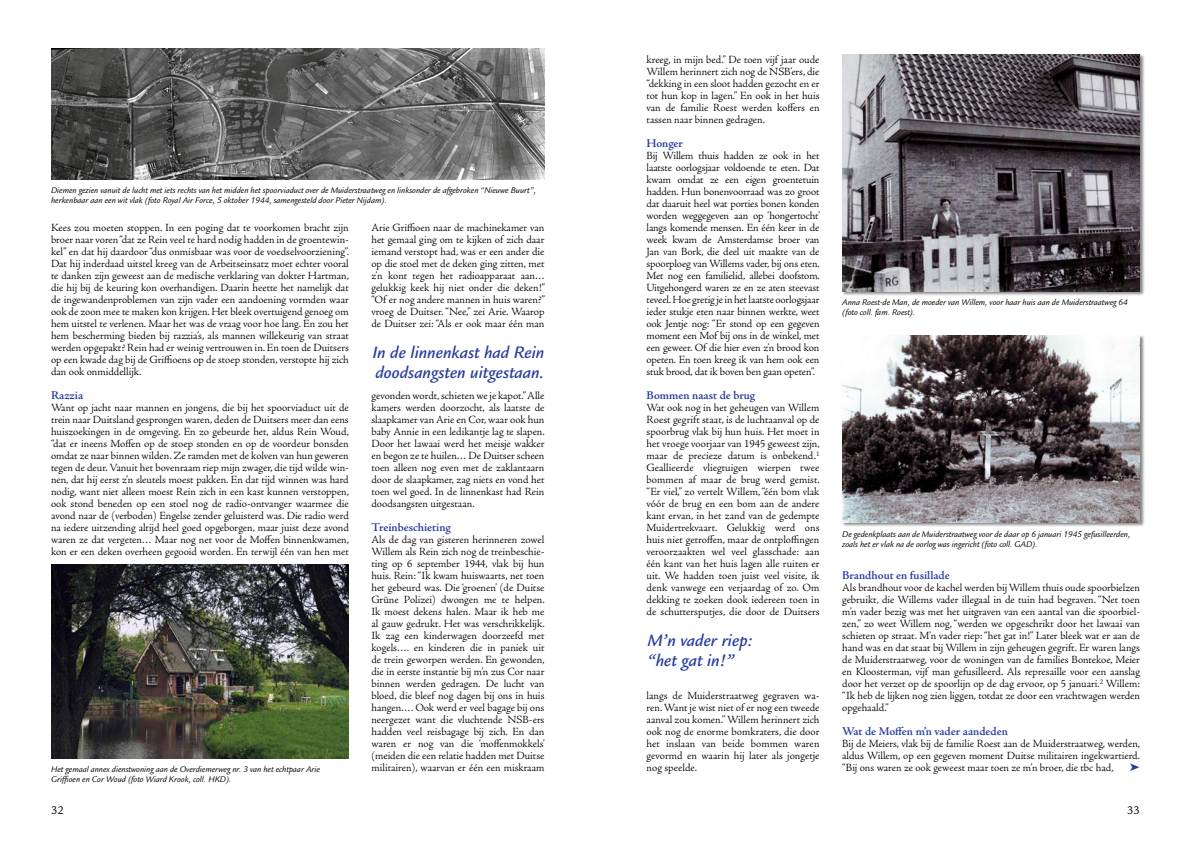
<style>
.page{position:relative;width:1191px;height:842px;background:#fff}
.page>*{position:absolute;margin:0;border:0;box-sizing:border-box;transform-origin:0 0}
.t1{font:italic 500 18px/20px "Legacy Sans Std";color:#273d9e}
.t2{font:600 12px "Adobe Jenson Pro";letter-spacing:-.005em;color:#273d9e}
.t3{font:12px "Legacy Sans Std";color:#000}
.t4{font:300 11px/12px "Adobe Jenson Pro";color:#000;text-align:justify}
.t5{font:italic 9px/10px "Legacy Sans Std";color:#000}
</style>
<div class="page">
<img style="left:51px;top:564px;width:298px;height:195px">
<img style="left:51px;top:49px;width:493px;height:130px">
<div style="left:841px;top:53px;width:304px;height:243px;background:#000;opacity:.5"></div>
<img style="left:842px;top:54px;width:298px;height:237px">
<div style="left:841px;top:335px;width:304px;height:192px;background:#000;opacity:.5"></div>
<img style="left:842px;top:336px;width:298px;height:186px">
<p class="t5" style="left:51px;top:185px;width:486px">Diemen gezien vanuit de lucht met iets rechts van het midden het spoorviaduct over de Muiderstraatweg en linksonder de afgebroken “Nieuwe Buurt”, herkenbaar aan een wit vlak (foto Royal Air Force, 5 oktober 1944, samengesteld door Pieter Nijdam).</p>
<p class="t4" style="left:51px;top:222px;width:299px">Kees zou moeten stoppen. In een poging dat te voorkomen bracht zijn broer naar voren “dat ze Rein veel te hard nodig hadden in de groentewin&shy;kel” en dat hij daardoor “dus onmisbaar was voor de voedselvoorziening”.<br>Dat hij inderdaad uitstel kreeg van de Arbeitseinsatz moet echter vooral te danken zijn geweest aan de medische verklaring van dokter Hartman, die hij bij de keuring kon overhandigen. Daarin heette het namelijk dat de ingewandenproblemen van zijn vader een aandoening vormden waar ook de zoon mee te maken kon krijgen. Het bleek overtuigend genoeg om hem uitstel te verlenen. Maar het was de vraag voor hoe lang. En zou het hem bescherming bieden bij razzia’s, als mannen willekeurig van straat werden opgepakt? Rein had er weinig vertrouwen in. En toen de Duitsers op een kwade dag bij de Griffioens op de stoep stonden, verstopte hij zich dan ook onmiddellijk.</p>
<p class="t2" style="left:51px;top:388px;width:34px">Razzia</p>
<p class="t4" style="left:51px;top:402px;width:299px">Want op jacht naar mannen en jongens, die bij het spoorviaduct uit de trein naar Duitsland gesprongen waren, deden de Duitsers meer dan eens huiszoekingen in de omgeving. En zo gebeurde het, aldus Rein Woud, “dat er ineens Moffen op de stoep stonden en op de voordeur bonsden omdat ze naar binnen wilden. Ze ramden met de kolven van hun geweren tegen de deur. Vanuit het bovenraam riep mijn zwager, die tijd wilde win&shy;nen, dat hij eerst z’n sleutels moest pakken. En dat tijd winnen was hard nodig, want niet alleen moest Rein zich in een kast kunnen verstoppen, ook stond beneden op een stoel nog de radio-ontvanger waarmee die avond naar de (verboden) Engelse zender geluisterd was. Die radio werd na iedere uitzending altijd heel goed opgeborgen, maar juist deze avond waren ze dat vergeten… Maar nog net voor de Moffen binnenkwamen, kon er een deken overheen gegooid worden. En terwijl één van hen met</p>
<p class="t4" style="left:371px;top:222px;width:175px">Arie Griffioen naar de machinekamer van het gemaal ging om te kijken of zich daar iemand verstopt had, was er een ander die op die stoel met de deken ging zitten, met z’n kont tegen het radioapparaat aan… gelukkig keek hij niet onder die deken!” “Of er nog andere mannen in huis waren?” vroeg de Duitser. “Nee,” zei Arie. Waarop de Duitser zei: “Als er ook maar één man</p>
<h1 class="t1" style="left:372px;top:342px;width:174px">In de linnenkast had Rein doodsangsten uitgestaan.</h1>
<p class="t4" style="left:371px;top:390px;width:175px">gevonden wordt, schieten we je kapot.” Alle kamers werden doorzocht, als laatste de slaapkamer van Arie en Cor, waar ook hun baby Annie in een ledikantje lag te slapen.<br>Door het lawaai werd het meisje wakker en begon ze te huilen… De Duitser scheen toen alleen nog even met de zaklantaarn door de slaapkamer, zag niets en vond het toen wel goed. In de linnenkast had Rein doodsangsten uitgestaan.</p>
<p class="t2" style="left:371px;top:520px;width:81px">Treinbeschieting</p>
<p class="t4" style="left:371px;top:534px;width:175px">Als de dag van gisteren herinneren zowel Willem als Rein zich nog de treinbeschie&shy;ting op 6 september 1944, vlak bij hun huis. Rein: “Ik kwam huiswaarts, net toen het gebeurd was. Die ‘groenen’ (de Duitse Grüne Polizei) dwongen me te helpen.<br>Ik moest dekens halen. Maar ik heb me al gauw gedrukt. Het was verschrikkelijk.<br>Ik zag een kinderwagen doorzeefd met kogels…. en kinderen die in paniek uit de trein geworpen werden. En gewonden, die in eerste instantie bij m’n zus Cor naar binnen werden gedragen. De lucht van bloed, die bleef nog dagen bij ons in huis hangen…. Ook werd er veel bagage bij ons neergezet want die vluchtende NSB-ers hadden veel reisbagage bij zich. En dan waren er nog van die ‘moffenmokkels’ (meiden die een relatie hadden met Duitse</p>
<p class="t5" style="left:51px;top:764px;width:270px">Het gemaal annex dienstwoning aan de Overdiemerweg nr. 3 van het echtpaar Arie</p>
<p class="t4" style="left:371px;top:762px;width:174px">militairen), waarvan er één een miskraam</p>
<p class="t5" style="left:51px;top:774px;width:182px">Griffioen en Cor Woud (foto Wiard Krook, coll. HKD).</p>
<p class="t4" style="left:646px;top:54px;width:174px">kreeg, in mijn bed.” De toen vijf jaar oude Willem herinnert zich nog de NSB’ers, die “dekking in een sloot hadden gezocht en er tot hun kop in lagen.” En ook in het huis van de familie Roest werden koffers en tassen naar binnen gedragen.</p>
<p class="t2" style="left:646px;top:136px;width:38px">Honger</p>
<p class="t4" style="left:646px;top:150px;width:175px">Bij Willem thuis hadden ze ook in het laatste oorlogsjaar voldoende te eten. Dat kwam omdat ze een eigen groentetuin hadden. Hun bonenvoorraad was zo groot dat daaruit heel wat porties bonen konden worden weggegeven aan op ‘hongertocht’ langs komende mensen. En één keer in de week kwam de Amsterdamse broer van Jan van Bork, die deel uit maakte van de spoorploeg van Willems vader, bij ons eten.<br>Met nog een familielid, allebei doofstom.<br>Uitgehongerd waren ze en ze aten steevast teveel. Hoe gretig je in het laatste oorlogsjaar ieder stukje eten naar binnen werkte, weet ook Jentje nog: “Er stond op een gegeven moment een Mof bij ons in de winkel, met een geweer. Of die hier even z’n brood kon opeten. En toen kreeg ik van hem ook een stuk brood, dat ik boven ben gaan opeten”.</p>
<p class="t2" style="left:646px;top:388px;width:110px">Bommen naast de brug</p>
<p class="t4" style="left:646px;top:402px;width:175px">Wat ook nog in het geheugen van Willem Roest gegrift staat, is de luchtaanval op de spoorbrug vlak bij hun huis. Het moet in het vroege voorjaar van 1945 geweest zijn, maar de precieze datum is onbekend.<sup>1<br></sup>Geallieerde vliegtuigen wierpen twee bommen af maar de brug werd gemist. “Er viel,” zo vertelt Willem, “één bom vlak vóór de brug en een bom aan de andere kant ervan, in het zand van de gedempte Muidertrekvaart. Gelukkig werd ons huis niet getroffen, maar de ontploffingen veroorzaakten wel veel glasschade: aan één kant van het huis lagen alle ruiten er uit. We hadden toen juist veel visite, ik denk vanwege een verjaardag of zo. Om dekking te zoeken dook iedereen toen in de schuttersputjes, die door de Duitsers</p>
<h1 class="t1" style="left:647px;top:630px;width:106px">M’n vader riep: “het gat in!”</h1>
<p class="t4" style="left:646px;top:690px;width:174px">langs de Muiderstraatweg gegraven wa&shy;ren. Want je wist niet of er nog een tweede aanval zou komen.” Willem herinnert zich ook nog de enorme bomkraters, die door het inslaan van beide bommen waren gevormd en waarin hij later als jongetje nog speelde.</p>
<p class="t5" style="left:842px;top:297px;width:287px">Anna Roest-de Man, de moeder van Willem, voor haar huis aan de Muiderstraatweg 64 (foto coll. fam. Roest).</p>
<p class="t5" style="left:842px;top:529px;width:290px">De gedenkplaats aan de Muiderstraatweg voor de daar op 6 januari 1945 gefusilleerden, zoals het er vlak na de oorlog was ingericht (foto coll. GAD).</p>
<p class="t2" style="left:842px;top:568px;width:109px">Brandhout en fusillade</p>
<p class="t4" style="left:842px;top:582px;width:299px">Als brandhout voor de kachel werden bij Willem thuis oude spoorbielzen gebruikt, die Willems vader illegaal in de tuin had begraven. “Net toen m’n vader bezig was met het uitgraven van een aantal van die spoorbiel&shy;zen,” zo weet Willem nog, “werden we opgeschrikt door het lawaai van schieten op straat. M’n vader riep: “het gat in!” Later bleek wat er aan de hand was en dat staat bij Willem in zijn geheugen gegrift. Er waren langs de Muiderstraatweg, voor de woningen van de families Bontekoe, Meier en Kloosterman, vijf man gefusilleerd. Als represaille voor een aanslag door het verzet op de spoorlijn op de dag ervoor, op 5 januari.<sup>2</sup> Willem: “Ik heb de lijken nog zien liggen, totdat ze door een vrachtwagen werden opgehaald.”</p>
<p class="t2" style="left:842px;top:724px;width:167px">Wat de Moffen m’n vader aandeden</p>
<p class="t4" style="left:842px;top:738px;width:299px">Bij de Meiers, vlak bij de familie Roest aan de Muiderstraatweg, werden, aldus Willem, op een gegeven moment Duitse militairen ingekwartierd. “Bij ons waren ze ook geweest maar toen ze m’n broer, die tbc had,</p>
<p class="t3" style="left:51px;top:803px;width:14px">32</p>
<p class="t3" style="left:1127px;top:803px;width:14px">33</p>
</div>
